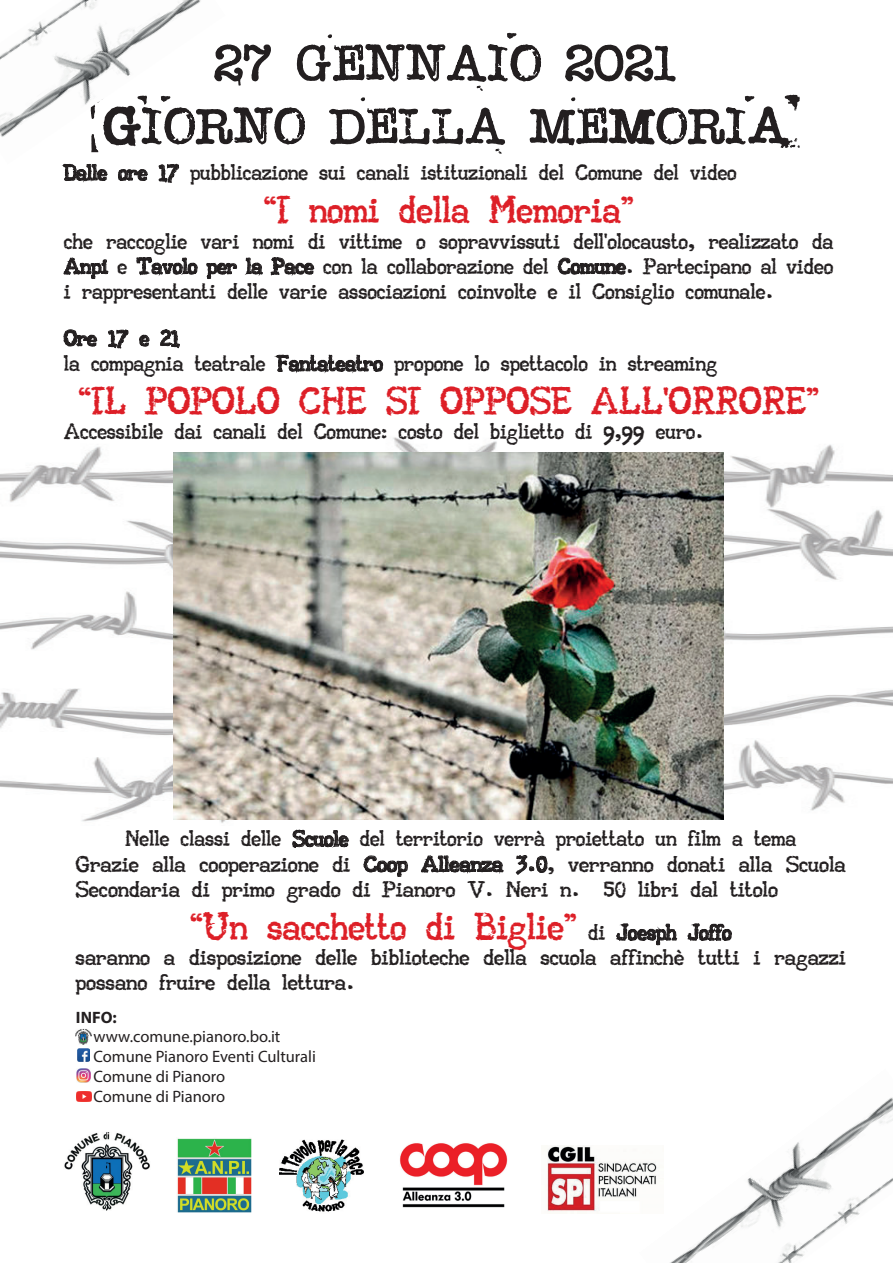
<style>
.page{position:relative;width:893px;height:1263px;background:#fff}
.page>*{position:absolute;margin:0;border:0;box-sizing:border-box;transform-origin:0 0}
.t1{font:52.5px/63px "STAMPWRITER KIT";color:#231f20;text-align:center}
.t2{font:36px "AA Typewriter";color:#dd1f27}
.t3{font:21px/25.2px "AA Typewriter";color:#231f20}
.t4{font:21px/25.2px "AA Typewriter";color:#231f20;scale:1.05 1}
.t5{font:16.5px/19.8px "Myriad Pro";color:#231f20}
.t6{font:700 16.5px "Myriad Pro";color:#231f20}
.s1{font-size:21px;color:#231f20}
</style>
<div class="page">
<img style="left:0;top:437px;width:893px;height:386px">
<svg style="left:63px;top:164px;width:45px;height:18px"></svg>
<svg style="left:118px;top:169px;width:30px;height:12px"></svg>
<svg style="left:158px;top:164px;width:21px;height:19px"></svg>
<svg style="left:63px;top:257px;width:46px;height:22px"></svg>
<svg style="left:136px;top:257px;width:62px;height:19px"></svg>
<svg style="left:206px;top:262px;width:31px;height:17px"></svg>
<svg style="left:245px;top:257px;width:18px;height:18px"></svg>
<svg style="left:270px;top:257px;width:45px;height:19px"></svg>
<svg style="left:557px;top:257px;width:70px;height:18px"></svg>
<svg style="left:63px;top:329px;width:35px;height:18px"></svg>
<svg style="left:108px;top:329px;width:21px;height:20px"></svg>
<svg style="left:139px;top:334px;width:11px;height:13px"></svg>
<svg style="left:160px;top:329px;width:20px;height:19px"></svg>
<svg style="left:274px;top:354px;width:109px;height:20px"></svg>
<svg style="left:225px;top:32px;width:575px;height:122px"></svg>
<img style="left:0;top:0;width:225px;height:164px">
<img style="left:670px;top:1097px;width:223px;height:166px">
<img style="left:173px;top:452px;width:551px;height:368px">
<svg style="left:292px;top:829px;width:57px;height:19px"></svg>
<svg style="left:363px;top:855px;width:45px;height:22px"></svg>
<svg style="left:421px;top:855px;width:83px;height:18px"></svg>
<svg style="left:515px;top:855px;width:33px;height:20px"></svg>
<svg style="left:616px;top:923px;width:61px;height:23px"></svg>
<svg style="left:687px;top:923px;width:45px;height:18px"></svg>
<img style="left:64px;top:1132px;width:86px;height:79px">
<img style="left:177px;top:1138px;width:75px;height:75px">
<img style="left:279px;top:1139px;width:85px;height:73px">
<img style="left:400px;top:1143px;width:108px;height:65px">
<img style="left:547px;top:1146px;width:112px;height:66px">
<img style="left:77px;top:1029px;width:13px;height:2px">
<img style="left:76px;top:1031px;width:16px;height:13px">
<svg style="left:77px;top:1049px;width:12px;height:12px"></svg>
<img style="left:77px;top:1069px;width:14px;height:13px">
<img style="left:76px;top:1092px;width:15px;height:10px">
<h1 class="t1" style="left:104px;top:30px;width:685px">27 gennaio 2021<br>Giorno della MemoriA</h1>
<p class="t3" style="left:64px;top:161px;width:674px">Dalle ore 17 pubblicazione sui canali istituzionali del Comune del video</p>
<h2 class="t2" style="left:263px;top:190px;width:372px">“I nomi della Memoria”</h2>
<p class="t3" style="left:64px;top:230px;width:771px;text-align:justify">che raccoglie vari nomi di vittime o sopravvissuti dell'olocausto, realizzato da Anpi e Tavolo per la Pace con la collaborazione del Comune. Partecipano al video i rappresentanti delle varie associazioni coinvolte e il Consiglio comunale.</p>
<p class="t3" style="left:64px;top:327px;width:655px">Ore 17 e 21<br>la compagnia teatrale Fantateatro propone lo spettacolo in streaming</p>
<h2 class="t2" style="left:78px;top:381px;width:742px">“IL POPOLO CHE SI OPPOSE ALL'ORRORE”</h2>
<p class="t3" style="left:64px;top:420px;width:641px">Accessibile dai canali del Comune: costo del biglietto di 9,99 euro.</p>
<p class="t3" style="left:76px;top:827px;width:772px;text-indent:50px">Nelle classi delle Scuole del territorio verrà proiettato un film a tema<br>Grazie alla cooperazione di Coop Alleanza 3.0, verranno donati alla Scuola<br>Secondaria di primo grado di Pianoro V. Neri n. 50 libri dal titolo</p>
<h2 class="t2" style="left:190px;top:907px;width:543px">“Un sacchetto di Biglie” <span class="s1">di Joesph Joffo</span></h2>
<p class="t4" style="left:76px;top:946px;width:735px">saranno a disposizione delle biblioteche della scuola affinchè tutti i ragazzi possano fruire della lettura.</p>
<p class="t6" style="left:76px;top:1006px;width:42px">INFO:</p>
<p class="t5" style="left:93px;top:1027px;width:224px">www.comune.pianoro.bo.it<br>Comune Pianoro Eventi Culturali<br>Comune di Pianoro<br>Comune di Pianoro</p>
</div>
